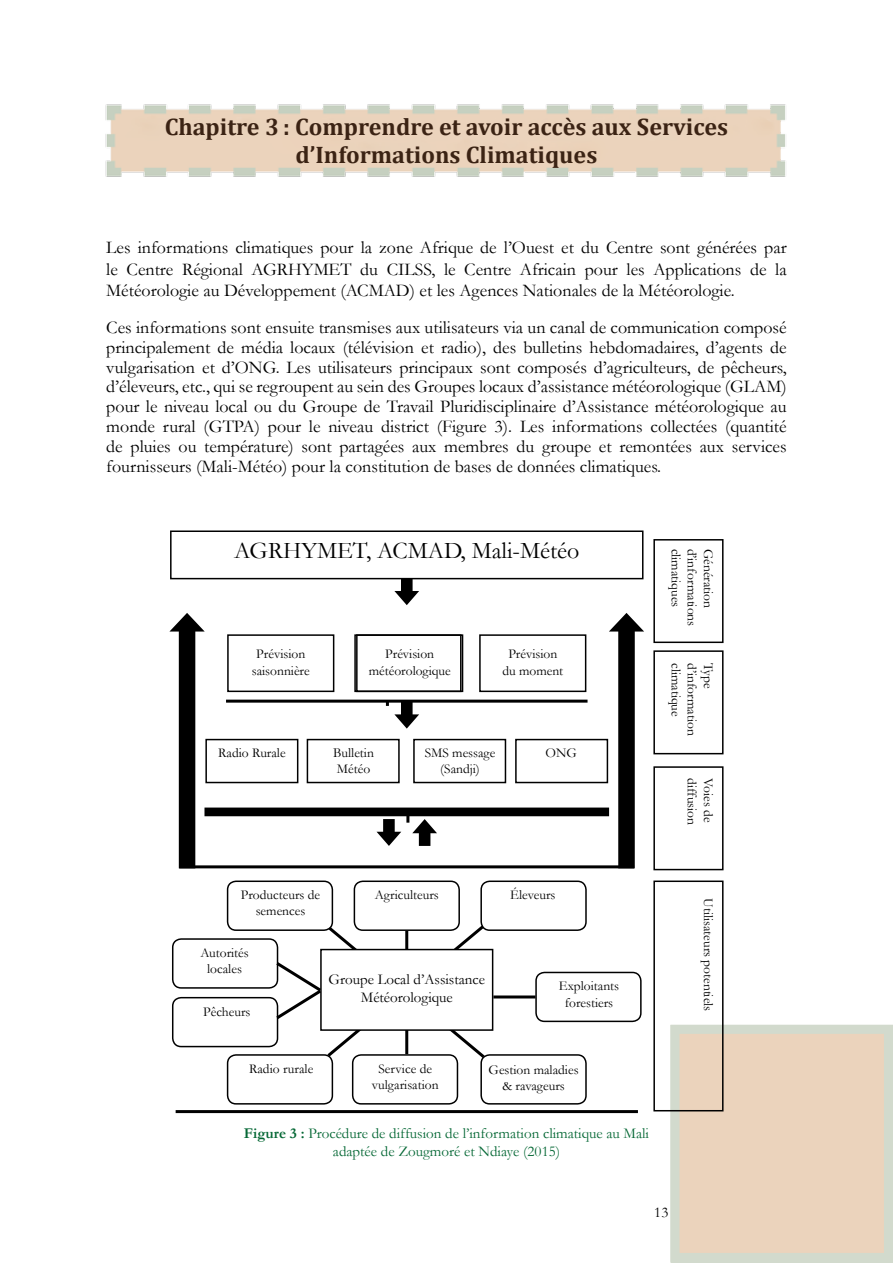
<style>
.page{position:relative;width:893px;height:1263px;background:#fff}
.page>*{position:absolute;margin:0;border:0;box-sizing:border-box;transform-origin:0 0}
.t1{font:700 24px/28.8px "Cambria";color:#3b2314;text-align:center}
.t2{font:24px "Garamond";color:#000}
.t3{font:18px/19.8px "Garamond";color:#000;text-align:justify}
.t4{font:15px/18px "Garamond";color:#046734;text-align:center}
.t5{font:15px/18px "Garamond";color:#000;text-align:center}
.t6{font:13.5px/16.2px "Garamond";color:#000;text-align:center}
.s1{font-weight:700}
</style>
<div class="page">
<div style="left:670px;top:1025px;width:223px;height:237px;background:#ebd3bc;border:9px solid #d2dacd"></div>
<img style="left:105px;top:104px;width:681px;height:73px">
<div style="left:170px;top:530px;width:473px;height:49px;border:2px solid #000"></div>
<div style="left:227px;top:634px;width:107px;height:58px;border:2px solid #000"></div>
<div style="left:356px;top:634px;width:107px;height:58px;border:2px solid #000"></div>
<div style="left:354px;top:634px;width:108px;height:58px;border:2px solid #000"></div>
<div style="left:479px;top:634px;width:107px;height:58px;border:2px solid #000"></div>
<div style="left:205px;top:739px;width:93px;height:44px;border:2px solid #000"></div>
<div style="left:227px;top:880px;width:106px;height:51px;border:2px solid #000;border-radius:9px"></div>
<div style="left:172px;top:938px;width:106px;height:51px;border:2px solid #000;border-radius:9px"></div>
<div style="left:172px;top:997px;width:106px;height:50px;border:2px solid #000;border-radius:9px"></div>
<div style="left:535px;top:972px;width:107px;height:50px;border:2px solid #000;border-radius:9px"></div>
<div style="left:227px;top:1054px;width:106px;height:50px;border:2px solid #000;border-radius:9px"></div>
<div style="left:354px;top:880px;width:106px;height:51px;border:2px solid #000;border-radius:9px"></div>
<div style="left:352px;top:1054px;width:106px;height:50px;border:2px solid #000;border-radius:9px"></div>
<div style="left:480px;top:880px;width:107px;height:51px;border:2px solid #000;border-radius:9px"></div>
<div style="left:480px;top:1054px;width:107px;height:50px;border:2px solid #000;border-radius:9px"></div>
<div style="left:307px;top:739px;width:93px;height:44px;border:2px solid #000"></div>
<div style="left:413px;top:739px;width:93px;height:44px;border:2px solid #000"></div>
<div style="left:515px;top:739px;width:93px;height:44px;border:2px solid #000"></div>
<div style="left:653px;top:880px;width:70px;height:231px;border:2px solid #000"></div>
<div style="left:653px;top:766px;width:70px;height:104px;border:2px solid #000"></div>
<div style="left:653px;top:650px;width:70px;height:104px;border:2px solid #000"></div>
<div style="left:653px;top:539px;width:70px;height:104px;border:2px solid #000"></div>
<svg style="left:169px;top:613px;width:36px;height:255px"></svg>
<svg style="left:609px;top:613px;width:35px;height:255px"></svg>
<svg style="left:394px;top:578px;width:25px;height:27px"></svg>
<div style="left:205px;top:808px;width:403px;height:7px;background:#000"></div>
<div style="left:204px;top:807px;width:405px;height:9px;border:2px solid #000"></div>
<hr style="left:226px;top:700px;width:361px;height:3px;background:#000">
<hr style="left:176px;top:1110px;width:462px;height:3px;background:#000">
<hr style="left:493px;top:995px;width:42px;height:3px;background:#000">
<svg style="left:273px;top:923px;width:215px;height:138px"></svg>
<div style="left:321px;top:949px;width:172px;height:81px;background:#fff"></div>
<div style="left:320px;top:949px;width:173px;height:82px;border:2px solid #000"></div>
<hr style="left:179px;top:865px;width:455px;height:3px;background:#000">
<svg style="left:386px;top:702px;width:33px;height:27px"></svg>
<svg style="left:377px;top:814px;width:60px;height:32px"></svg>
<h1 class="t1" style="left:165px;top:111px;width:565px">Chapitre 3 : Comprendre et avoir accès aux Services d’Informations Climatiques</h1>
<p class="t3" style="left:106px;top:236px;width:682px;line-height:21.6px">Les informations climatiques pour la zone Afrique de l’Ouest et du Centre sont générées par le Centre Régional AGRHYMET du CILSS, le Centre Africain pour les Applications de la Météorologie au Développement (ACMAD) et les Agences Nationales de la Météorologie.</p>
<p class="t3" style="left:106px;top:317px;width:682px">Ces informations sont ensuite transmises aux utilisateurs via un canal de communication composé principalement de média locaux (télévision et radio), des bulletins hebdomadaires, d’agents de vulgarisation et d’ONG. Les utilisateurs principaux sont composés d’agriculteurs, de pêcheurs, d’éleveurs, etc., qui se regroupent au sein des Groupes locaux d’assistance météorologique (GLAM) pour le niveau local ou du Groupe de Travail Pluridisciplinaire d’Assistance météorologique au monde rural (GTPA) pour le niveau district (Figure 3). Les informations collectées (quantité de pluies ou température) sont partagées aux membres du groupe et remontées aux services fournisseurs (Mali-Météo) pour la constitution de bases de données climatiques.</p>
<h1 class="t2" style="left:234px;top:536px;width:346px">AGRHYMET, ACMAD, Mali-Météo</h1>
<p class="t6" style="left:252px;top:646px;width:59px">Prévision saisonnière</p>
<p class="t6" style="left:369px;top:646px;width:83px">Prévision météorologique</p>
<p class="t6" style="left:502px;top:646px;width:62px">Prévision du moment</p>
<p class="t6" style="left:218px;top:744px;width:69px">Radio Rurale</p>
<p class="t6" style="left:333px;top:744px;width:42px;text-align:left">Bulletin<br>Météo</p>
<p class="t6" style="left:425px;top:744px;width:72px">SMS message (Sandji)</p>
<p class="t6" style="left:546px;top:744px;width:33px">ONG</p>
<p class="t6" style="left:684px;top:549px;width:60px;rotate:90deg">climatiques</p>
<p class="t6" style="left:700px;top:549px;width:79px;rotate:90deg">d’informations</p>
<p class="t6" style="left:717px;top:549px;width:61px;rotate:90deg">Génération</p>
<p class="t6" style="left:684px;top:663px;width:55px;rotate:90deg">climatique</p>
<p class="t6" style="left:700px;top:663px;width:74px;rotate:90deg">d’information</p>
<p class="t6" style="left:717px;top:663px;width:27px;rotate:90deg">Type</p>
<p class="t6" style="left:700px;top:778px;width:48px;rotate:90deg">diffusion</p>
<p class="t6" style="left:717px;top:778px;width:46px;rotate:90deg">Voies de</p>
<p class="t6" style="left:241px;top:887px;width:81px">Producteurs de</p>
<p class="t6" style="left:256px;top:903px;width:51px">semences</p>
<p class="t6" style="left:375px;top:887px;width:66px">Agriculteurs</p>
<p class="t6" style="left:510px;top:887px;width:47px">Éleveurs</p>
<p class="t6" style="left:200px;top:944px;width:50px">Autorités locales</p>
<p class="t6" style="left:203px;top:1003px;width:49px">Pêcheurs</p>
<p class="t5" style="left:329px;top:970px;width:158px">Groupe Local d’Assistance<br>Météorologique</p>
<p class="t6" style="left:559px;top:978px;width:62px">Exploitants forestiers</p>
<p class="t6" style="left:249px;top:1060px;width:66px">Radio rurale</p>
<p class="t6" style="left:372px;top:1060px;width:68px">Service de vulgarisation</p>
<p class="t6" style="left:489px;top:1061px;width:92px">Gestion maladies &amp; ravageurs</p>
<p class="t4" style="left:244px;top:1124px;width:407px"><span class="s1">Figure 3 :</span> Procédure de diffusion de l’information climatique au Mali adaptée de Zougmoré et Ndiaye (2015)</p>
<p class="t6" style="left:717px;top:898px;width:115px;rotate:90deg">Utilisateurs potentiels</p>
<p class="t5" style="left:654px;top:1203px;width:16px">13</p>
</div>
